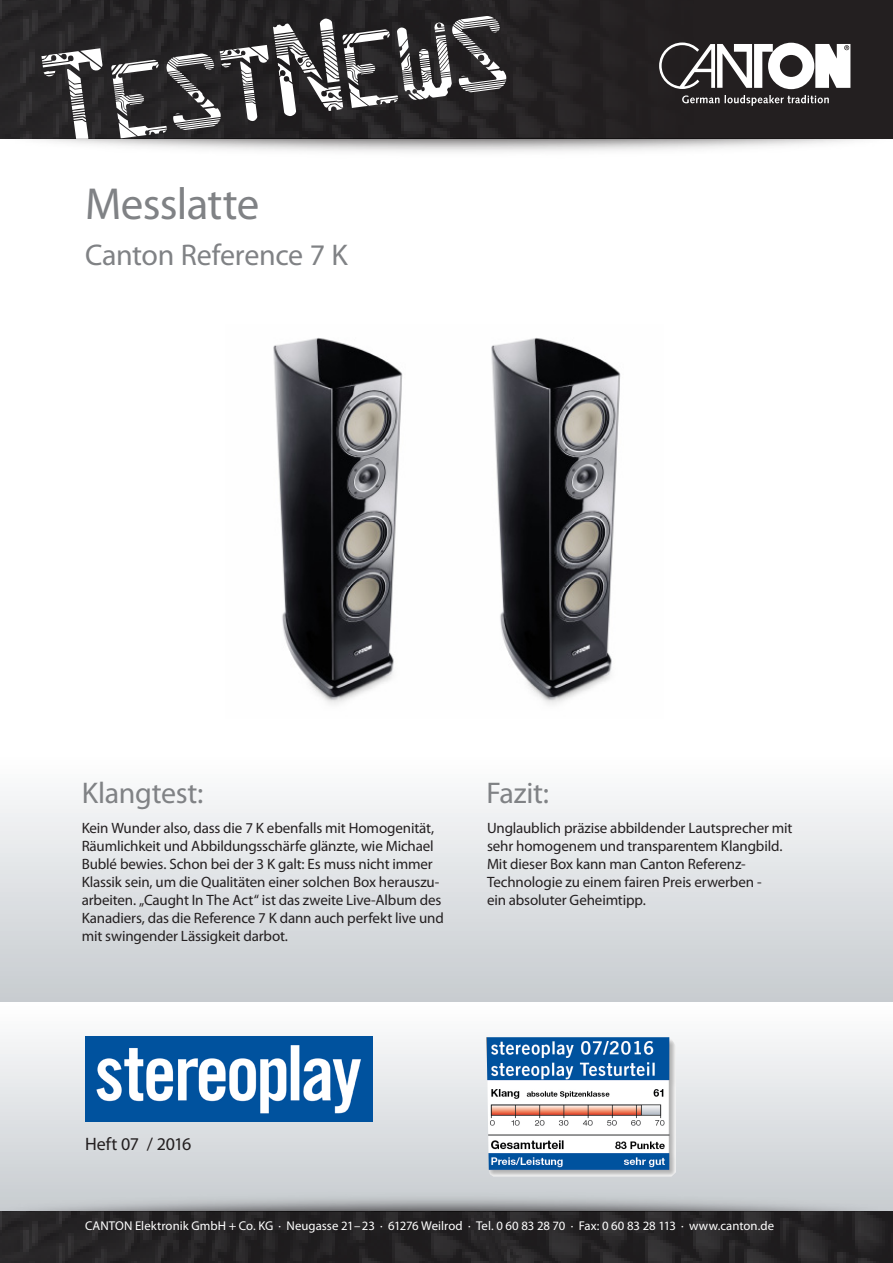
<style>
.page{position:relative;width:893px;height:1263px;background:#fff}
.page>*{position:absolute;margin:0;border:0;box-sizing:border-box;transform-origin:0 0}
.t1{font:45px "Myriad Pro";letter-spacing:-.015em;color:#808285}
.t2{font:30px "Myriad Pro";letter-spacing:-.01em;color:#808285}
.t3{font:18px "Myriad Pro";letter-spacing:-.02em;color:#231f20}
.t4{font:15px/18px "Myriad Pro";letter-spacing:-.01em;color:#231f20}
.t5{font:12.75px "Myriad Pro";color:#fff}
</style>
<div class="page">
<div style="left:0;top:752px;width:893px;height:251px;background:linear-gradient(to bottom,#fefeff,#c6cbcf)"></div>
<svg style="left:0;top:1039px;width:893px;height:146px"></svg>
<img style="left:486px;top:1037px;width:190px;height:139px">
<img style="left:85px;top:1036px;width:288px;height:85px">
<img style="left:491px;top:337px;width:130px;height:368px">
<img style="left:273px;top:337px;width:130px;height:368px">
<img style="left:0;top:0;width:893px;height:152px">
<svg style="left:659px;top:43px;width:191px;height:46px"></svg>
<svg style="left:682px;top:95px;width:147px;height:11px"></svg>
<svg style="left:41px;top:16px;width:465px;height:122px;fill:#272526"></svg>
<img style="left:0;top:1185px;width:893px;height:78px">
<h1 class="t1" style="left:85px;top:176px;width:176px">Messlatte</h1>
<h2 class="t2" style="left:85px;top:236px;width:264px">Canton Reference 7 K</h2>
<h2 class="t2" style="left:82px;top:774px;width:123px">Klangtest:</h2>
<p class="t4" style="left:82px;top:819px;width:364px">Kein Wunder also, dass die 7 K ebenfalls mit Homogenität, Räumlichkeit und Abbildungsschärfe glänzte, wie Michael Bublé bewies. Schon bei der 3 K galt: Es muss nicht immer Klassik sein, um die Qualitäten einer solchen Box herauszu&shy;arbeiten. „Caught In The Act“ ist das zweite Live-Album des Kanadiers, das die Reference 7 K dann auch perfekt live und mit swingender Lässigkeit darbot.</p>
<h2 class="t2" style="left:486px;top:774px;width:64px">Fazit:</h2>
<p class="t4" style="left:487px;top:819px;width:307px">Unglaublich präzise abbildender Lautsprecher mit sehr homogenem und transparentem Klangbild.<br>Mit dieser Box kann man Canton Referenz-Technologie zu einem fairen Preis erwerben -<br>ein absoluter Geheimtipp.</p>
<p class="t3" style="left:85px;top:1133px;width:108px">Heft 07 / 2016</p>
<p class="t5" style="left:85px;top:1218px;width:691px">CANTON Elektronik GmbH + Co. KG · Neugasse 21–23 · 61276 Weilrod · Tel. 0 60 83 28 70 · Fax: 0 60 83 28 113 · www.canton.de</p>
</div>
